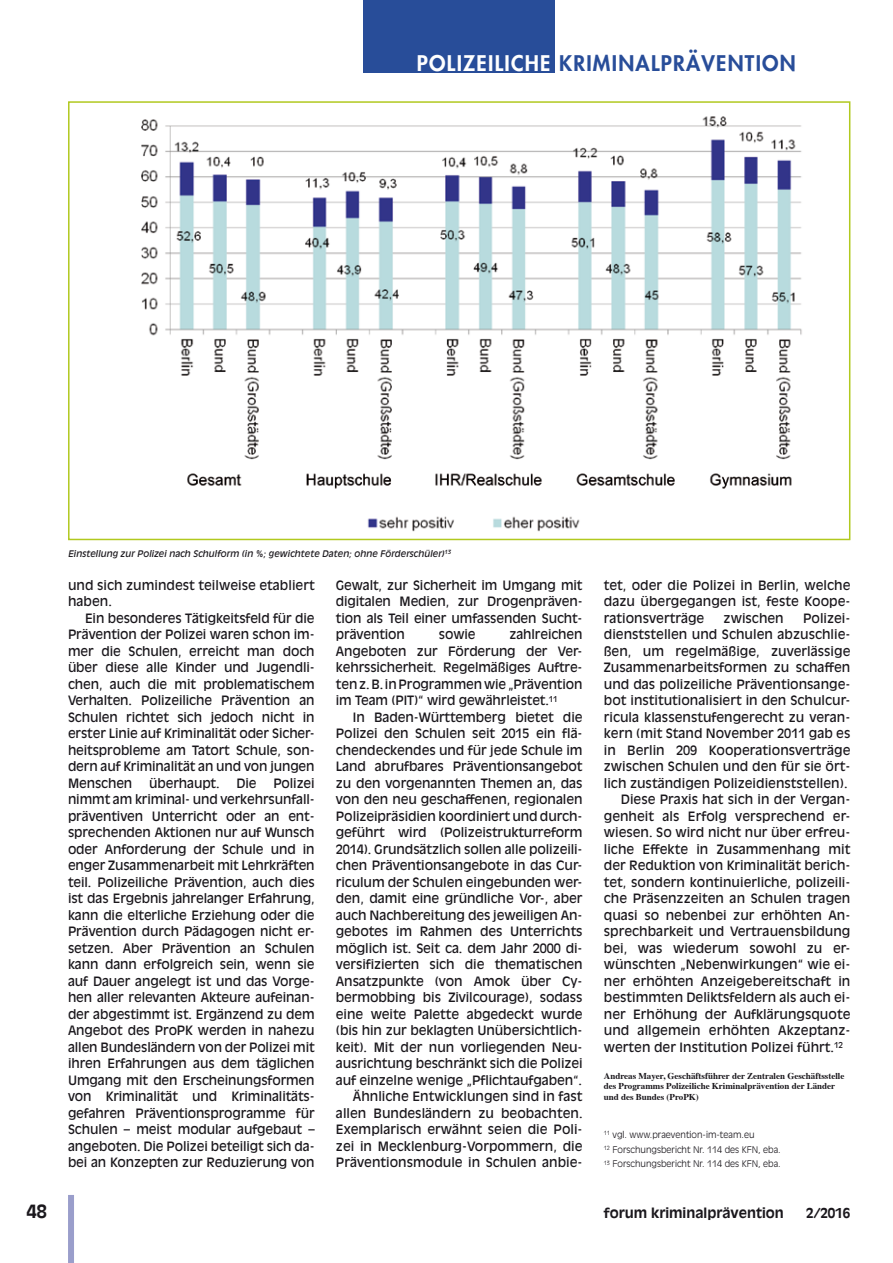
<style>
.page{position:relative;width:893px;height:1263px;background:#fff}
.page>*{position:absolute;margin:0;border:0;box-sizing:border-box;transform-origin:0 0}
.t1{font:800 21px "Futura";letter-spacing:.06em;color:#284d99}
.t2{font:700 18px "Antique Olive";color:#1a171c}
.t3{font:700 13.5px "Antique Olive";color:#1a171c}
._04_Grundtext{font:12.75px/16.5px "Antique Olive";letter-spacing:-.01em;color:#1a171c;text-align:justify}
._09_Adresse{font:700 9px/10.5px "Times";color:#1a171c}
._08_Fußnoten{font:300 9px "Antique Olive";color:#1a171c}
._06_Bildunterschrift{font:italic 9px "Antique Olive";color:#1a171c}
.s1{color:#fff}
</style>
<div class="page">
<div style="left:68px;top:1195px;width:6px;height:68px;background:#9a9ecb"></div>
<div style="left:364px;top:0;width:191px;height:72px;background:#284d99"></div>
<img style="left:141px;top:116px;width:661px;height:416px">
<div style="left:68px;top:101px;width:782px;height:439px;border:2px solid #b1c91f"></div>
<h1 class="t1" style="left:417px;top:49px;width:380px"><span class="s1">POLIZEILICHE</span> KRIMINALPRÄVENTION</h1>
<p class="_06_Bildunterschrift" style="left:68px;top:548px;width:384px">Einstellung zur Polizei nach Schulform (in %; gewichtete Daten; ohne Förderschüler)<sup>13</sup></p>
<p class="_04_Grundtext" style="left:68px;top:577px;width:248px">und sich zumindest teilweise etabliert haben.</p>
<p class="_04_Grundtext" style="left:68px;top:610px;width:248px;text-indent:17px">Ein besonderes Tätigkeitsfeld für die Prävention der Polizei waren schon im&shy;mer die Schulen, erreicht man doch über diese alle Kinder und Jugendli&shy;chen, auch die mit problematischem Verhalten. Polizeiliche Prävention an Schulen richtet sich jedoch nicht in erster Linie auf Kriminalität oder Sicher&shy;heitsprobleme am Tatort Schule, son&shy;dern auf Kriminalität an und von jungen Menschen</p>
<p class="_04_Grundtext" style="left:149px;top:775px;width:72px">überhaupt.</p>
<p class="_04_Grundtext" style="left:236px;top:775px;width:22px">Die</p>
<p class="_04_Grundtext" style="left:68px;top:775px;width:248px;text-align:left;text-indent:205px">Polizei nimmt am kriminal- und verkehrsunfall&shy;präventiven Unterricht oder an ent&shy;sprechenden Aktionen nur auf Wunsch oder Anforderung der Schule und in enger Zusammenarbeit mit Lehrkräften teil. Polizeiliche Prävention, auch dies ist das Ergebnis jahrelanger Erfahrung, kann die elterliche Erziehung oder die Prävention durch Pädagogen nicht er&shy;setzen. Aber Prävention an Schulen kann dann erfolgreich sein, wenn sie auf Dauer angelegt ist und das Vorge&shy;hen aller relevanten Akteure aufeinan&shy;der abgestimmt ist. Ergänzend zu dem Angebot des ProPK werden in nahezu allen Bundesländern von der Polizei mit ihren Erfahrungen aus dem täglichen Umgang mit den Erscheinungsformen von Kriminalität und Kriminalitäts&shy;gefahren Präventionsprogramme für Schulen – meist modular aufgebaut – angeboten. Die Polizei beteiligt sich da&shy;bei an Konzepten zur Reduzierung von</p>
<p class="_04_Grundtext" style="left:336px;top:577px;width:248px;text-align:left">Gewalt, zur Sicherheit im Umgang mit digitalen Medien, zur Drogenpräven&shy;tion als Teil einer umfassenden Sucht&shy;prävention</p>
<p class="_04_Grundtext" style="left:336px;top:626px;width:248px;text-indent:174px">zahlreichen Angeboten zur Förderung der Ver&shy;kehrssicherheit. Regelmäßiges Auftre&shy;ten z. B. in Programmen wie „Prävention im Team (PIT)“ wird gewährleistet.<sup>11</sup></p>
<p class="_04_Grundtext" style="left:336px;top:709px;width:248px;text-indent:17px">In Baden-Württemberg bietet die Polizei den Schulen seit 2015 ein flä&shy;chendeckendes und für jede Schule im Land abrufbares Präventionsangebot zu den vorgenannten Themen an, das von den neu geschaffenen, regionalen Polizeipräsidien koordiniert und durch&shy;geführt wird (Polizeistrukturreform 2014). Grundsätzlich sollen alle polizeili&shy;chen Präventionsangebote in das Cur&shy;riculum der Schulen eingebunden wer&shy;den, damit eine gründliche Vor-, aber auch Nachbereitung des jeweiligen An&shy;gebotes im Rahmen des Unterrichts möglich ist. Seit ca. dem Jahr 2000 di&shy;versifizierten sich die thematischen Ansatzpunkte (von Amok über Cy&shy;bermobbing bis Zivilcourage), sodass eine weite Palette abgedeckt wurde (bis hin zur beklagten Unübersichtlich&shy;keit). Mit der nun vorliegenden Neu&shy;ausrichtung beschränkt sich die Polizei auf einzelne wenige „Pflichtaufgaben“.</p>
<p class="_04_Grundtext" style="left:336px;top:1088px;width:248px;text-indent:17px">Ähnliche Entwicklungen sind in fast allen Bundesländern zu beobachten.<br>Exemplarisch erwähnt seien die Poli&shy;zei in Mecklenburg-Vorpommern, die Präventionsmodule in Schulen anbie-</p>
<p class="_04_Grundtext" style="left:439px;top:626px;width:38px">sowie</p>
<p class="_04_Grundtext" style="left:604px;top:577px;width:248px">tet, oder die Polizei in Berlin, welche dazu übergegangen ist, feste Koope&shy;rationsverträge</p>
<p class="_04_Grundtext" style="left:604px;top:610px;width:248px;text-indent:199px">Polizei&shy;dienststellen und Schulen abzuschlie&shy;ßen, um regelmäßige, zuverlässige Zusammenarbeitsformen zu schaffen und das polizeiliche Präventionsange&shy;bot institutionalisiert in den Schulcur&shy;ricula klassenstufengerecht zu veran&shy;kern (mit Stand November 2011 gab es in Berlin 209 Kooperationsverträge zwischen Schulen und den für sie ört&shy;lich zuständigen Polizeidienststellen).</p>
<p class="_04_Grundtext" style="left:604px;top:791px;width:248px;text-indent:17px">Diese Praxis hat sich in der Vergan&shy;genheit als Erfolg versprechend er&shy;wiesen. So wird nicht nur über erfreu&shy;liche Effekte in Zusammenhang mit der Reduktion von Kriminalität berich&shy;tet, sondern kontinuierliche, polizeili&shy;che Präsenzzeiten an Schulen tragen quasi so nebenbei zur erhöhten An&shy;sprechbarkeit und Vertrauensbildung bei, was wiederum sowohl zu er&shy;wünschten „Nebenwirkungen“ wie ei&shy;ner erhöhten Anzeigebereitschaft in bestimmten Deliktsfeldern als auch ei&shy;ner Erhöhung der Aufklärungsquote und allgemein erhöhten Akzeptanz&shy;werten der Institution Polizei führt.<sup>12</sup></p>
<p class="_09_Adresse" style="left:604px;top:1069px;width:242px">Andreas Mayer, Geschäftsführer der Zentralen Geschäftsstelle des Programms Polizeiliche Kriminalprävention der Länder und des Bundes (ProPK)</p>
<p class="_08_Fußnoten" style="left:604px;top:1129px;width:152px"><sup>11</sup> vgl. www.praevention-im-team.eu</p>
<p class="_08_Fußnoten" style="left:604px;top:1144px;width:178px"><sup>12</sup> Forschungsbericht Nr. 114 des KFN, eba.</p>
<p class="_08_Fußnoten" style="left:604px;top:1159px;width:178px"><sup>13</sup> Forschungsbericht Nr. 114 des KFN, eba.</p>
<p class="_04_Grundtext" style="left:724px;top:610px;width:62px">zwischen</p>
<h2 class="t2" style="left:27px;top:1200px;width:22px">48</h2>
<p class="t3" style="left:604px;top:1205px;width:182px">forum kriminalprävention</p>
<p class="t3" style="left:806px;top:1205px;width:46px">2/2016</p>
</div>
